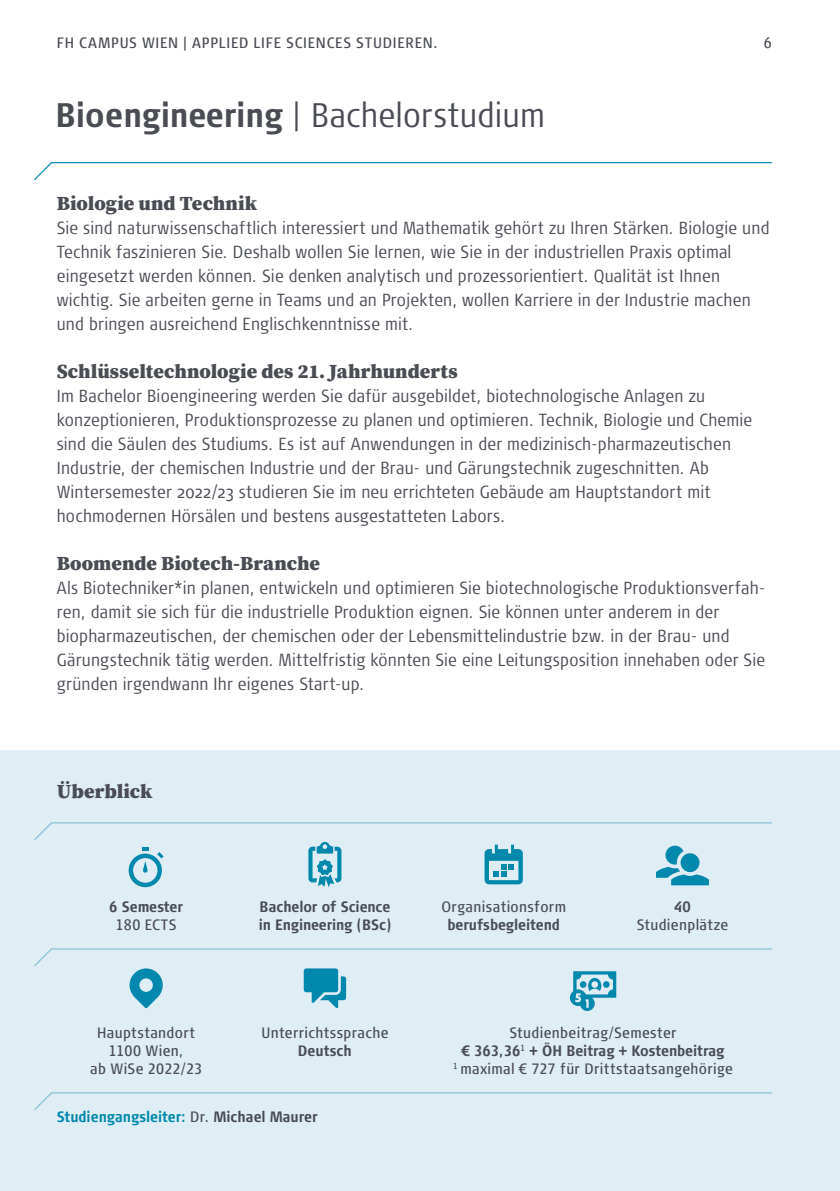
<style>
.page{position:relative;width:840px;height:1191px;background:#fff}
.page>*{position:absolute;margin:0;border:0;box-sizing:border-box;transform-origin:0 0}
.t1{font:300 condensed 34px "Signa OT";letter-spacing:.005em;color:#494c53}
.t2{font:900 20px "Source Serif Pro";color:#494c53}
.t3{font:300 condensed 17.6px/24px "Signa OT";letter-spacing:.01em;color:#494c53}
.t4{font:condensed 15px/18px "Signa OT";letter-spacing:.025em;color:#494c53;text-align:center}
.t5{font:700 condensed 15px/18px "Signa OT";color:#494c53}
.t6{font:condensed 15px "Signa OT";letter-spacing:.05em;color:#494c53}
.t7{font:700 condensed 15px "Signa OT";color:#0089ac}
.s1{font-weight:700}
.s2{font-weight:400;color:#494c53}
.s3{color:#494c53}
</style>
<div class="page">
<div style="left:0;top:750px;width:839px;height:441px;background:#dfedf4"></div>
<svg style="left:34px;top:1092px;width:738px;height:18px"></svg>
<svg style="left:34px;top:822px;width:738px;height:65px"></svg>
<svg style="left:34px;top:948px;width:738px;height:63px"></svg>
<svg style="left:34px;top:162px;width:738px;height:18px"></svg>
<p class="t6" style="left:57px;top:34px;width:382px">FH CAMPUS WIEN | APPLIED LIFE SCIENCES STUDIEREN.</p>
<p class="t4" style="left:763px;top:34px;width:10px">6</p>
<h1 class="t1" style="left:55px;top:96px;width:491px"><span class="s1">Bioengineering</span> | Bachelorstudium</h1>
<p class="t2" style="left:57px;top:192px;width:202px">Biologie und Technik</p>
<p class="t3" style="left:57px;top:216px;width:714px">Sie sind naturwissenschaftlich interessiert und Mathematik gehört zu Ihren Stärken. Biologie und Technik faszinieren Sie. Deshalb wollen Sie lernen, wie Sie in der industriellen Praxis optimal eingesetzt werden können. Sie denken analytisch und prozessorientiert. Qualität ist Ihnen wichtig. Sie arbeiten gerne in Teams und an Projekten, wollen Karriere in der Industrie machen und bringen ausreichend Englischkenntnisse mit.</p>
<p class="t2" style="left:57px;top:360px;width:402px">Schlüsseltechnologie des 21. Jahrhunderts</p>
<p class="t3" style="left:57px;top:384px;width:696px">Im Bachelor Bioengineering werden Sie dafür ausgebildet, biotechnologische Anlagen zu konzeptionieren, Produktionsprozesse zu planen und optimieren. Technik, Biologie und Chemie sind die Säulen des Studiums. Es ist auf Anwendungen in der medizinisch-pharmazeutischen Industrie, der chemischen Industrie und der Brau- und Gärungstechnik zugeschnitten. Ab Wintersemester 2022/23 studieren Sie im neu errichteten Gebäude am Hauptstandort mit hochmodernen Hörsälen und bestens ausgestatteten Labors.</p>
<p class="t2" style="left:57px;top:552px;width:265px">Boomende Biotech-Branche</p>
<p class="t3" style="left:57px;top:576px;width:709px">Als Biotechniker*in planen, entwickeln und optimieren Sie biotechnologische Produktionsverfah&shy;ren, damit sie sich für die industrielle Produktion eignen. Sie können unter anderem in der biopharmazeutischen, der chemischen oder der Lebensmittelindustrie bzw. in der Brau- und Gärungstechnik tätig werden. Mittelfristig könnten Sie eine Leitungsposition innehaben oder Sie gründen irgendwann Ihr eigenes Start-up.</p>
<p class="t2" style="left:57px;top:780px;width:97px">Überblick</p>
<p class="t5" style="left:109px;top:898px;width:75px">6 Semester</p>
<p class="t4" style="left:116px;top:916px;width:62px">180 ECTS</p>
<p class="t5" style="left:258px;top:898px;width:134px">Bachelor of Science in Engineering (BSc)</p>
<p class="t4" style="left:90px;top:1023px;width:113px">Hauptstandort<br>1100 Wien,<br>ab WiSe 2022/23</p>
<p class="t4" style="left:261px;top:1023px;width:129px">Unterrichtssprache</p>
<p class="t5" style="left:298px;top:1041px;width:55px">Deutsch</p>
<p class="t7" style="left:57px;top:1108px;width:262px">Studiengangsleiter: <span class="s2">Dr.</span> <span class="s3">Michael Maurer</span></p>
<p class="t4" style="left:441px;top:898px;width:126px">Organisationsform</p>
<p class="t5" style="left:447px;top:916px;width:114px">berufsbegleitend</p>
<p class="t5" style="left:673px;top:898px;width:18px">40</p>
<p class="t4" style="left:636px;top:916px;width:93px">Studienplätze</p>
<p class="t4" style="left:453px;top:1023px;width:281px">Studienbeitrag/Semester<br><span class="s1">€ 363,36</span><sup>1</sup> <span class="s1">+ ÖH Beitrag + Kostenbeitrag<br></span><sup>1</sup> maximal € 727 für Drittstaatsangehörige</p>
</div>
